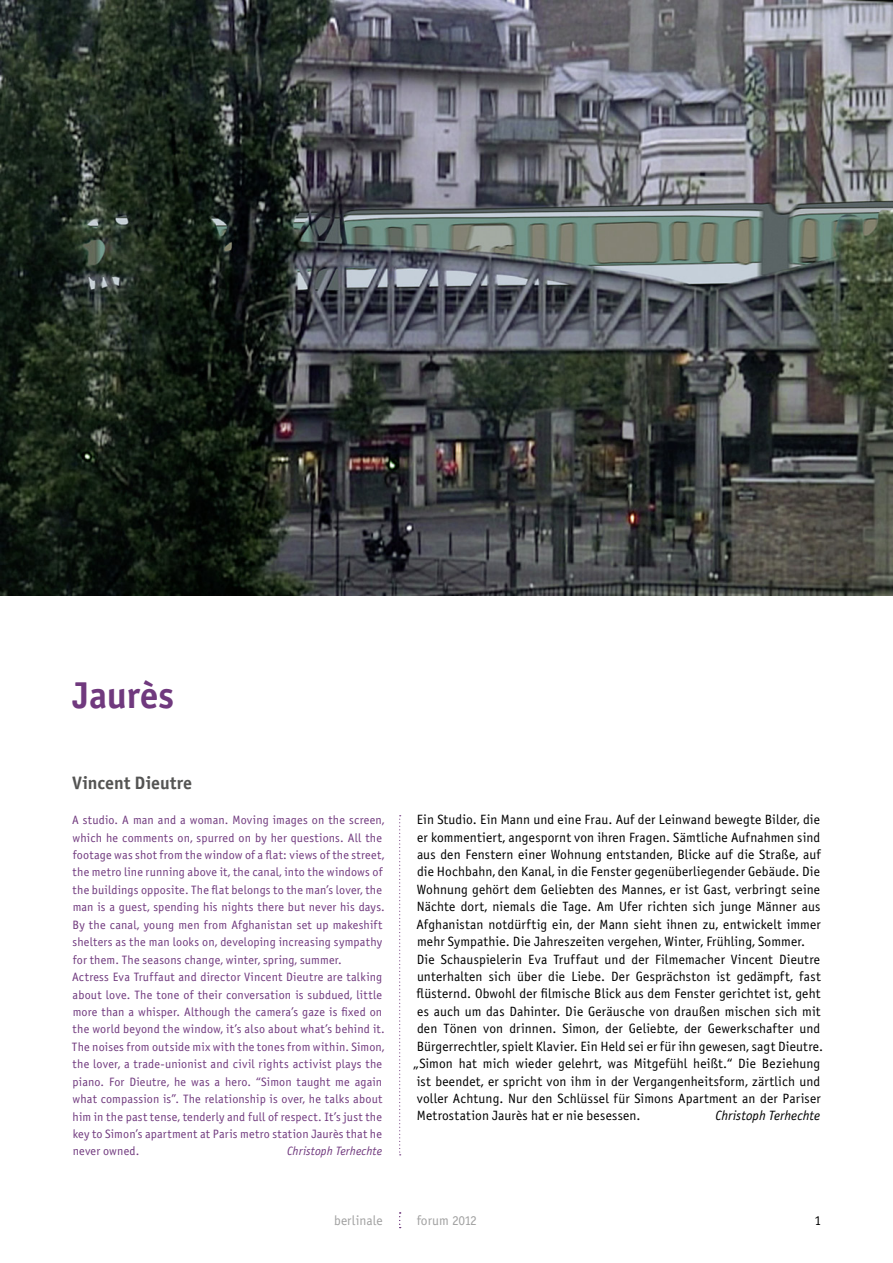
<style>
.page{position:relative;width:893px;height:1263px;background:#fff}
.page>*{position:absolute;margin:0;border:0;box-sizing:border-box;transform-origin:0 0}
.t1{font:37.5px "Officina Sans Bold ITC";letter-spacing:-.005em;color:#70397e}
.t2{font:18px "Officina Sans Bold ITC";color:#545453}
.t3{font:13.5px/17.4px "Officina Sans Book ITC";letter-spacing:.01em;color:#000}
.t4{font:13.5px "Officina Sans Book ITC";color:#a1a1a1}
.t5{font:italic 13.5px "Officina Sans Book ITC";color:#000}
.t6{font:12.15px/17.4px "Officina Sans Book ITC";letter-spacing:.015em;color:#70397e}
.t7{font:italic 12.15px "Officina Sans Book ITC";letter-spacing:.005em;color:#70397e}
</style>
<div class="page">
<svg style="left:399px;top:1212px;width:2px;height:16px"></svg>
<img style="left:0;top:0;width:893px;height:595px">
<svg style="left:399px;top:815px;width:2px;height:340px"></svg>
<h1 class="t1" style="left:72px;top:672px;width:103px">Jaurès</h1>
<h2 class="t2" style="left:72px;top:772px;width:121px">Vincent Dieutre</h2>
<p class="t6" style="left:72px;top:811px;width:314px">A studio. A man and a woman. Moving images on the screen, which he comments on, spurred on by her questions. All the footage was shot from the window of a flat: views of the street, the metro line running above it, the canal, into the windows of the buildings opposite. The flat belongs to the man’s lover, the man is a guest, spending his nights there but never his days.<br>By the canal, young men from Afghanistan set up makeshift shelters as the man looks on, developing increasing sympathy for them. The seasons change, winter, spring, summer.<br>Actress Eva Truffaut and director Vincent Dieutre are talking about love. The tone of their conversation is subdued, little more than a whisper. Although the camera’s gaze is fixed on the world beyond the window, it’s also about what’s behind it.<br>The noises from outside mix with the tones from within. Simon, the lover, a trade-unionist and civil rights activist plays the piano. For Dieutre, he was a hero. “Simon taught me again what compassion is”. The relationship is over, he talks about him in the past tense, tenderly and full of respect. It’s just the key to Simon’s apartment at Paris metro station Jaurès that he never owned.</p>
<p class="t7" style="left:287px;top:1144px;width:96px">Christoph Terhechte</p>
<p class="t3" style="left:413px;top:811px;width:411px">Ein Studio. Ein Mann und eine Frau. Auf der Leinwand bewegte Bilder, die er kommentiert, angespornt von ihren Fragen. Sämtliche Aufnahmen sind aus den Fenstern einer Wohnung entstanden, Blicke auf die Straße, auf die Hochbahn, den Kanal, in die Fenster gegenüberliegender Gebäude. Die Wohnung gehört dem Geliebten des Mannes, er ist Gast, verbringt seine Nächte dort, niemals die Tage. Am Ufer richten sich junge Männer aus Afghanistan notdürftig ein, der Mann sieht ihnen zu, entwickelt immer mehr Sympathie. Die Jahreszeiten vergehen, Winter, Frühling, Sommer.<br>Die Schauspielerin Eva Truffaut und der Filmemacher Vincent Dieutre unterhalten sich über die Liebe. Der Gesprächston ist gedämpft, fast flüsternd. Obwohl der filmische Blick aus dem Fenster gerichtet ist, geht es auch um das Dahinter. Die Geräusche von draußen mischen sich mit den Tönen von drinnen. Simon, der Geliebte, der Gewerkschafter und Bürgerrechtler, spielt Klavier. Ein Held sei er für ihn gewesen, sagt Dieutre. „Simon hat mich wieder gelehrt, was Mitgefühl heißt.“ Die Beziehung ist beendet, er spricht von ihm in der Vergangenheitsform, zärtlich und voller Achtung. Nur den Schlüssel für Simons Apartment an der Pariser Metrostation Jaurès hat er nie besessen.</p>
<p class="t5" style="left:716px;top:1108px;width:106px">Christoph Terhechte</p>
<p class="t4" style="left:334px;top:1213px;width:50px">berlinale</p>
<p class="t4" style="left:417px;top:1213px;width:62px">forum 2012</p>
<p class="t3" style="left:815px;top:1212px;width:8px">1</p>
</div>
